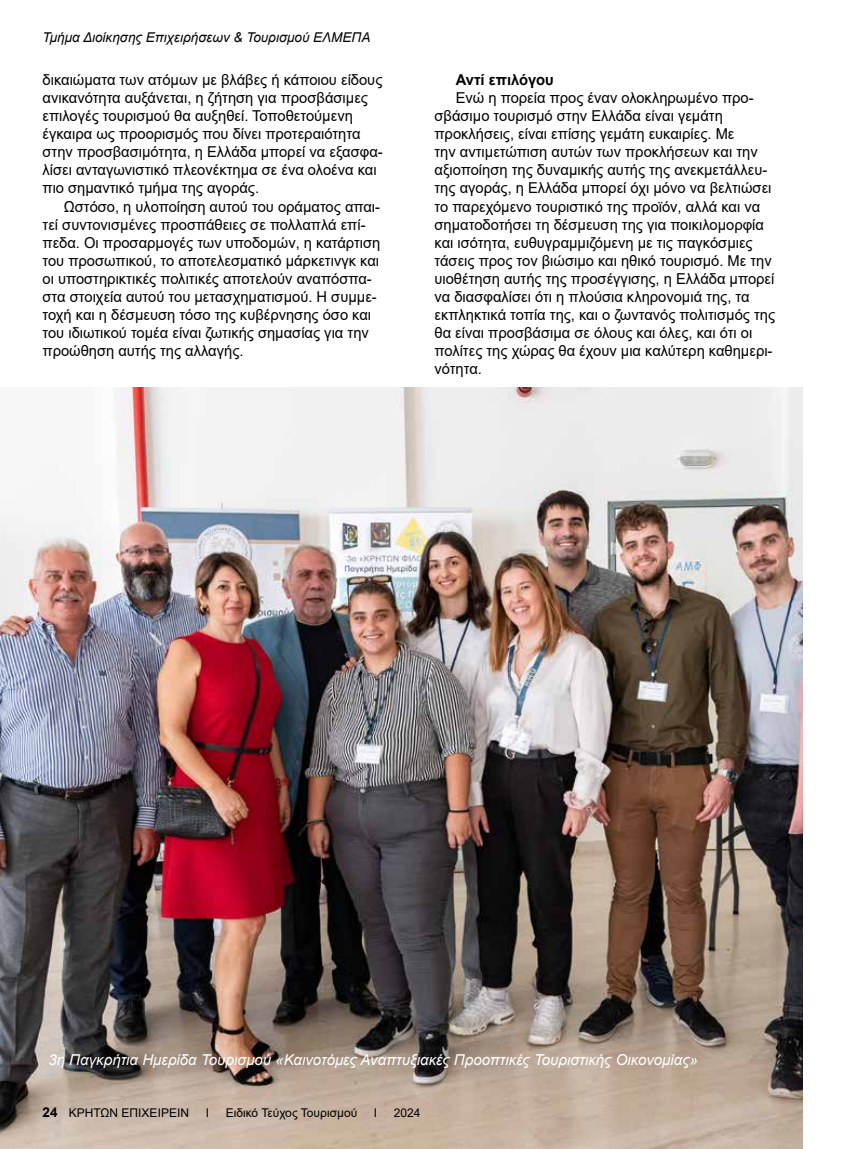
<style>
.page{position:relative;width:851px;height:1149px;background:#fff}
.page>*{position:absolute;margin:0;border:0;box-sizing:border-box;transform-origin:0 0}
.t1{font:15px/18px "Arial";color:#000}
.t2{font:italic 15px "Arial";color:#fff}
.t3{font:700 15px "Arial";color:#000}
.t4{font:italic 13.5px "Arial";color:#000}
.t5{font:12px "Arial";color:#000}
.s1{font-weight:700;font-size:13.5px}
</style>
<div class="page">
<img style="left:0;top:388px;width:801px;height:760px">
<p class="t4" style="left:43px;top:28px;width:329px">Τμήμα Διοίκησης Επιχειρήσεων &amp; Τουρισμού ΕΛΜΕΠΑ</p>
<p class="t1" style="left:43px;top:71px;width:342px">δικαιώματα των ατόμων με βλάβες ή κάποιου είδους ανικανότητα αυξάνεται, η ζήτηση για προσβάσιμες επιλογές τουρισμού θα αυξηθεί. Τοποθετούμενη έγκαιρα ως προορισμός που δίνει προτεραιότητα στην προσβασιμότητα, η Ελλάδα μπορεί να εξασφα&shy;λίσει ανταγωνιστικό πλεονέκτημα σε ένα ολοένα και πιο σημαντικό τμήμα της αγοράς.</p>
<p class="t1" style="left:43px;top:197px;width:339px;text-indent:21px">Ωστόσο, η υλοποίηση αυτού του οράματος απαι&shy;τεί συντονισμένες προσπάθειες σε πολλαπλά επί&shy;πεδα. Οι προσαρμογές των υποδομών, η κατάρτιση του προσωπικού, το αποτελεσματικό μάρκετινγκ και οι υποστηρικτικές πολιτικές αποτελούν αναπόσπα&shy;στα στοιχεία αυτού του μετασχηματισμού. Η συμμε&shy;τοχή και η δέσμευση τόσο της κυβέρνησης όσο και του ιδιωτικού τομέα είναι ζωτικής σημασίας για την προώθηση αυτής της αλλαγής.</p>
<p class="t3" style="left:455px;top:69px;width:99px">Αντί επιλόγου</p>
<p class="t1" style="left:434px;top:89px;width:342px;text-indent:21px">Ενώ η πορεία προς έναν ολοκληρωμένο προ&shy;σβάσιμο τουρισμό στην Ελλάδα είναι γεμάτη προκλήσεις, είναι επίσης γεμάτη ευκαιρίες. Με<br>την αντιμετώπιση αυτών των προκλήσεων και την αξιοποίηση της δυναμικής αυτής της ανεκμετάλλευ&shy;της αγοράς, η Ελλάδα μπορεί όχι μόνο να βελτιώσει το παρεχόμενο τουριστικό της προϊόν, αλλά και να σηματοδοτήσει τη δέσμευση της για ποικιλομορφία και ισότητα, ευθυγραμμιζόμενη με τις παγκόσμιες τάσεις προς τον βιώσιμο και ηθικό τουρισμό. Με την υιοθέτηση αυτής της προσέγγισης, η Ελλάδα μπορεί να διασφαλίσει ότι η πλούσια κληρονομιά της, τα εκπληκτικά τοπία της, και ο ζωντανός πολιτισμός της θα είναι προσβάσιμα σε όλους και όλες, και ότι οι πολίτες της χώρας θα έχουν μια καλύτερη καθημερι&shy;νότητα.</p>
<p class="t2" style="left:48px;top:1049px;width:651px">3η Παγκρήτια Ημερίδα Τουρισμού «Καινοτόμες Αναπτυξιακές Προοπτικές Τουριστικής Οικονομίας»</p>
<p class="t5" style="left:43px;top:1104px;width:148px"><span class="s1">24</span> ΚΡΗΤΩΝ ΕΠΙΧΕΙΡΕΙΝ</p>
<p class="t5" style="left:206px;top:1104px;width:5px">Ι</p>
<p class="t5" style="left:226px;top:1104px;width:133px">Ειδικό Τεύχος Τουρισμού</p>
<p class="t5" style="left:374px;top:1104px;width:5px">Ι</p>
<p class="t5" style="left:394px;top:1104px;width:28px">2024</p>
</div>
